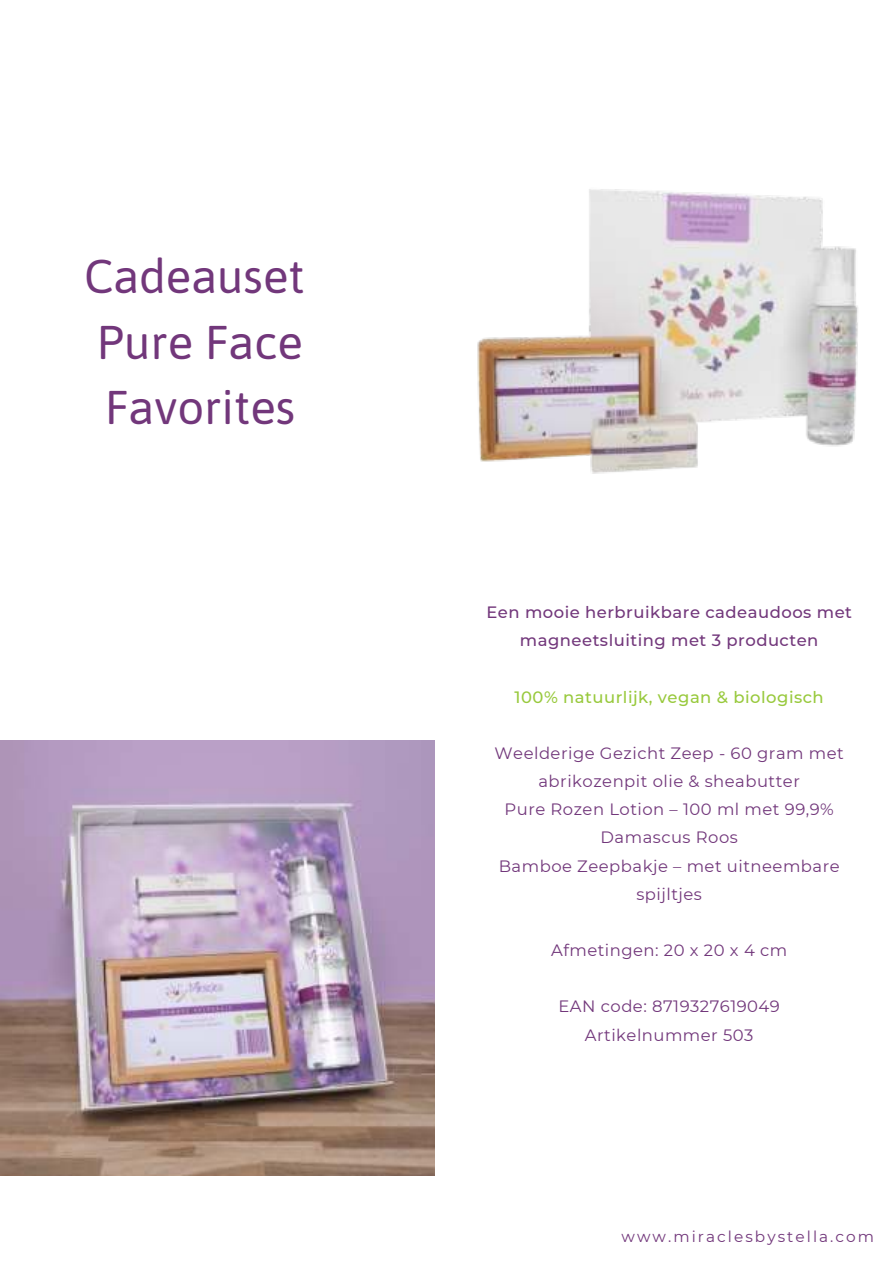
<style>
.page{position:relative;width:894px;height:1264px;background:#fff}
.page>*{position:absolute;margin:0;border:0;box-sizing:border-box;transform-origin:0 0}
.t1{font:47.25px/65.2px "Asap";color:#72377b;text-align:justify}
.t2{font:16.35px/28.2px "Montserrat";letter-spacing:.03em;color:#72377b;text-align:center}
.t3{font:500 16.35px/28.2px "Montserrat";letter-spacing:.03em;color:#72377b;text-align:center}
.t4{font:500 16.35px "Montserrat";letter-spacing:.03em;color:#98c93c}
.t5{font:15.3px "Montserrat";letter-spacing:.135em;color:#72377b}
</style>
<div class="page">
<img style="left:477px;top:189px;width:381px;height:285px">
<img style="left:0;top:740px;width:435px;height:435px">
<h1 class="t1" style="left:84px;top:242px;width:222px">Cadeauset Pure Face Favorites</h1>
<p class="t3" style="left:486px;top:597px;width:367px">Een mooie herbruikbare cadeaudoos met magneetsluiting met 3 producten</p>
<p class="t4" style="left:514px;top:685px;width:310px">100% natuurlijk, vegan &amp; biologisch</p>
<p class="t2" style="left:494px;top:738px;width:351px">Weelderige Gezicht Zeep - 60 gram met abrikozenpit olie &amp; sheabutter<br>Pure Rozen Lotion – 100 ml met 99,9%<br>Damascus Roos<br>Bamboe Zeepbakje – met uitneembare spijltjes</p>
<p class="t2" style="left:551px;top:935px;width:237px">Afmetingen: 20 x 20 x 4 cm</p>
<p class="t2" style="left:558px;top:991px;width:223px">EAN code: 8719327619049<br>Artikelnummer 503</p>
<p class="t5" style="left:621px;top:1225px;width:254px">www.miraclesbystella.com</p>
</div>
